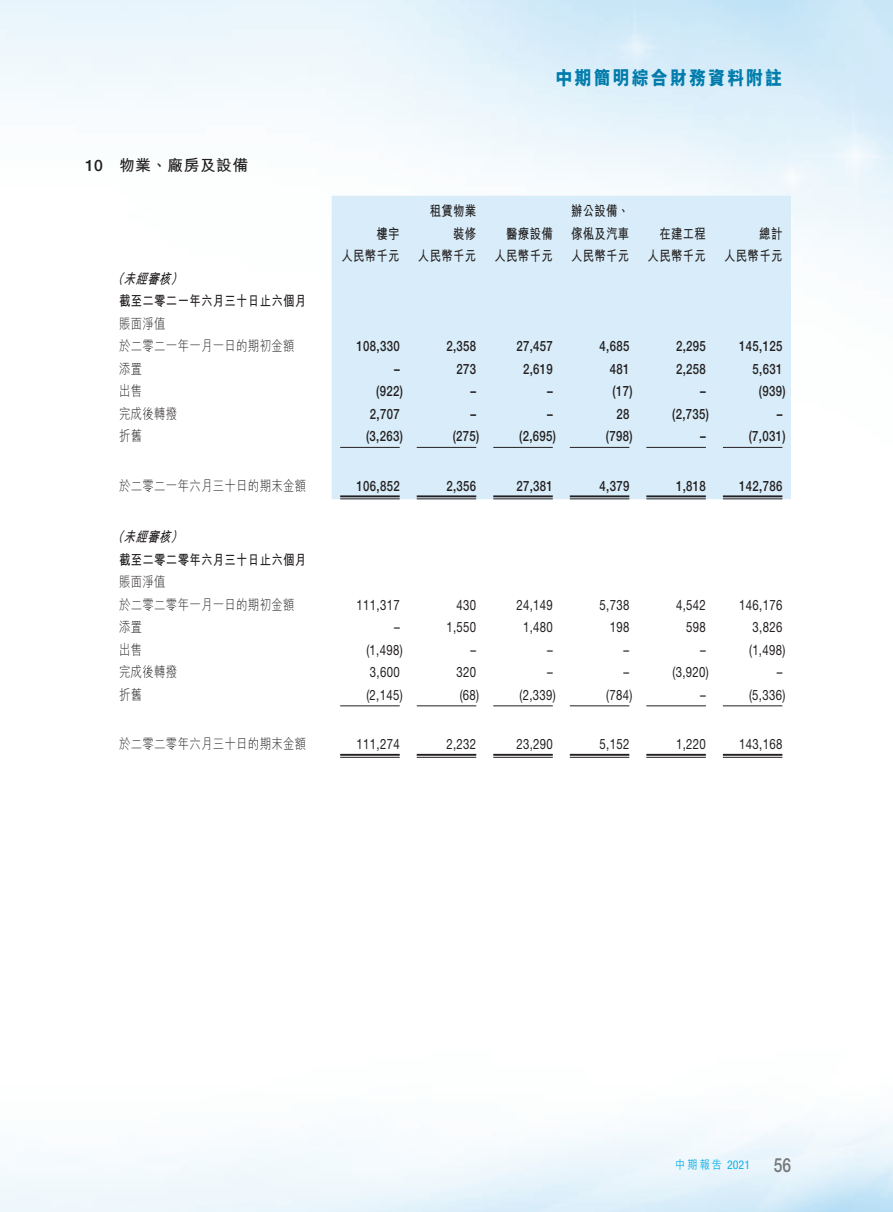
<style>
.page{position:relative;width:893px;height:1212px;background:#fff}
.page>*{position:absolute;margin:0;border:0;box-sizing:border-box;transform-origin:0 0}
.t1{font:800 19.5px "M Hei HK";letter-spacing:.11em;color:#007cac;scale:.88 1}
.t2{font:500 19.5px "Helvetica Neue LT Std";color:#76787b;scale:.8 1}
.t3{font:700 15.75px "M Hei HK";letter-spacing:.03em;color:#231f20}
.t4{font:500 15.75px "Helvetica Neue LT Std";color:#231f20}
.t5{font:500 14.25px "Helvetica Neue LT Std";letter-spacing:.03em;color:#231f20;scale:.8 1}
.t6{font:14.25px "Helvetica Neue LT Std";letter-spacing:.03em;color:#231f20;scale:.8 1}
.t7{font:300 14.25px "M Hei HK";letter-spacing:.03em;color:#231f20;scale:.8 1}
.t8{font:700 14.25px "M Hei HK";letter-spacing:.03em;color:#231f20;scale:.8 1}
.t9{font:italic 700 14.25px "M Hei HK";color:#231f20;scale:.8 1}
.t10{font:500 12px "M Hei HK";color:#13b1e8;scale:.85 1}
.s1{font-family:"Helvetica Neue LT Std";font-weight:400;font-stretch:condensed}
</style>
<div class="page">
<div style="left:332px;top:196px;width:459px;height:303px;background:#d8edf9"></div>
<hr style="left:340px;top:447px;width:60px;height:1px;background:#231f20">
<hr style="left:417px;top:447px;width:59px;height:1px;background:#231f20">
<hr style="left:493px;top:447px;width:60px;height:1px;background:#231f20">
<hr style="left:570px;top:447px;width:59px;height:1px;background:#231f20">
<hr style="left:646px;top:447px;width:60px;height:1px;background:#231f20">
<hr style="left:723px;top:447px;width:59px;height:1px;background:#231f20">
<hr style="left:340px;top:495px;width:60px;height:2px;background:#231f20">
<hr style="left:340px;top:498px;width:60px;height:1px;background:#231f20">
<hr style="left:417px;top:495px;width:59px;height:2px;background:#231f20">
<hr style="left:417px;top:498px;width:59px;height:1px;background:#231f20">
<hr style="left:493px;top:495px;width:60px;height:2px;background:#231f20">
<hr style="left:493px;top:498px;width:60px;height:1px;background:#231f20">
<hr style="left:570px;top:495px;width:59px;height:2px;background:#231f20">
<hr style="left:570px;top:498px;width:59px;height:1px;background:#231f20">
<hr style="left:646px;top:495px;width:60px;height:2px;background:#231f20">
<hr style="left:646px;top:498px;width:60px;height:1px;background:#231f20">
<hr style="left:723px;top:495px;width:59px;height:2px;background:#231f20">
<hr style="left:723px;top:498px;width:59px;height:1px;background:#231f20">
<hr style="left:340px;top:705px;width:60px;height:1px;background:#231f20">
<hr style="left:417px;top:705px;width:59px;height:1px;background:#231f20">
<hr style="left:493px;top:705px;width:60px;height:1px;background:#231f20">
<hr style="left:570px;top:705px;width:59px;height:1px;background:#231f20">
<hr style="left:646px;top:705px;width:60px;height:1px;background:#231f20">
<hr style="left:723px;top:705px;width:59px;height:1px;background:#231f20">
<hr style="left:340px;top:754px;width:60px;height:2px;background:#231f20">
<hr style="left:340px;top:757px;width:60px;height:1px;background:#231f20">
<hr style="left:417px;top:754px;width:59px;height:2px;background:#231f20">
<hr style="left:417px;top:757px;width:59px;height:1px;background:#231f20">
<hr style="left:493px;top:754px;width:60px;height:2px;background:#231f20">
<hr style="left:493px;top:757px;width:60px;height:1px;background:#231f20">
<hr style="left:570px;top:754px;width:59px;height:2px;background:#231f20">
<hr style="left:570px;top:757px;width:59px;height:1px;background:#231f20">
<hr style="left:646px;top:754px;width:60px;height:2px;background:#231f20">
<hr style="left:646px;top:757px;width:60px;height:1px;background:#231f20">
<hr style="left:723px;top:754px;width:59px;height:2px;background:#231f20">
<hr style="left:723px;top:757px;width:59px;height:1px;background:#231f20">
<p class="t4" style="left:85px;top:156px;width:19px">10</p>
<p class="t3" style="left:119px;top:154px;width:131px">物業、廠房及設備</p>
<p class="t9" style="left:124px;top:268px;width:66px">未經審核</p>
<p class="t9" style="left:112px;top:268px;width:22px">（</p>
<p class="t8" style="left:119px;top:291px;width:235px">截至二零二一年六月三十日止六個月</p>
<p class="t7" style="left:119px;top:314px;width:60px">賬面淨值</p>
<p class="t9" style="left:170px;top:268px;width:22px">(</p>
<p class="t7" style="left:119px;top:336px;width:221px">於二零二一年一月一日的期初金額</p>
<p class="t7" style="left:119px;top:359px;width:30px">添置</p>
<p class="t7" style="left:119px;top:381px;width:30px">出售</p>
<p class="t7" style="left:119px;top:404px;width:74px">完成後轉撥</p>
<p class="t7" style="left:119px;top:426px;width:30px">折舊</p>
<p class="t7" style="left:119px;top:476px;width:235px">於二零二一年六月三十日的期末金額</p>
<p class="t9" style="left:170px;top:527px;width:22px">(</p>
<p class="t9" style="left:124px;top:527px;width:66px">未經審核</p>
<p class="t9" style="left:112px;top:527px;width:22px">（</p>
<p class="t8" style="left:119px;top:549px;width:235px">截至二零二零年六月三十日止六個月</p>
<p class="t7" style="left:119px;top:572px;width:60px">賬面淨值</p>
<p class="t7" style="left:119px;top:595px;width:221px">於二零二零年一月一日的期初金額</p>
<p class="t7" style="left:119px;top:617px;width:30px">添置</p>
<p class="t7" style="left:119px;top:640px;width:30px">出售</p>
<p class="t7" style="left:119px;top:662px;width:74px">完成後轉撥</p>
<p class="t7" style="left:119px;top:685px;width:30px">折舊</p>
<p class="t7" style="left:119px;top:734px;width:235px">於二零二零年六月三十日的期末金額</p>
<h1 class="t1" style="left:555px;top:65px;width:259px">中期簡明綜合財務資料附註</h1>
<p class="t8" style="left:377px;top:223px;width:30px">樓宇</p>
<p class="t8" style="left:341px;top:246px;width:74px">人民幣千元</p>
<p class="t8" style="left:430px;top:201px;width:60px">租賃物業</p>
<p class="t8" style="left:571px;top:201px;width:74px">辦公設備、</p>
<p class="t8" style="left:453px;top:223px;width:30px">裝修</p>
<p class="t8" style="left:506px;top:223px;width:60px">醫療設備</p>
<p class="t8" style="left:571px;top:223px;width:74px">傢俬及汽車</p>
<p class="t8" style="left:659px;top:223px;width:60px">在建工程</p>
<p class="t8" style="left:759px;top:223px;width:30px">總計</p>
<p class="t8" style="left:418px;top:246px;width:74px">人民幣千元</p>
<p class="t8" style="left:494px;top:246px;width:74px">人民幣千元</p>
<p class="t8" style="left:571px;top:246px;width:74px">人民幣千元</p>
<p class="t8" style="left:648px;top:246px;width:74px">人民幣千元</p>
<p class="t8" style="left:724px;top:246px;width:74px">人民幣千元</p>
<p class="t5" style="left:357px;top:338px;width:55px">108,330</p>
<p class="t5" style="left:446px;top:338px;width:39px">2,358</p>
<p class="t5" style="left:516px;top:338px;width:47px">27,457</p>
<p class="t5" style="left:599px;top:338px;width:39px">4,685</p>
<p class="t5" style="left:676px;top:338px;width:39px">2,295</p>
<p class="t5" style="left:739px;top:338px;width:55px">145,125</p>
<p class="t5" style="left:394px;top:360px;width:9px">–</p>
<p class="t5" style="left:457px;top:360px;width:26px">273</p>
<p class="t5" style="left:523px;top:360px;width:39px">2,619</p>
<p class="t5" style="left:610px;top:360px;width:26px">481</p>
<p class="t5" style="left:676px;top:360px;width:39px">2,258</p>
<p class="t5" style="left:753px;top:360px;width:39px">5,631</p>
<p class="t5" style="left:376px;top:383px;width:35px">)922(</p>
<p class="t5" style="left:471px;top:383px;width:9px">–</p>
<p class="t5" style="left:547px;top:383px;width:9px">–</p>
<p class="t5" style="left:612px;top:383px;width:26px">)17(</p>
<p class="t5" style="left:700px;top:383px;width:9px">–</p>
<p class="t5" style="left:759px;top:383px;width:35px">)939(</p>
<p class="t5" style="left:370px;top:405px;width:39px">2,707</p>
<p class="t5" style="left:471px;top:405px;width:9px">–</p>
<p class="t5" style="left:547px;top:405px;width:9px">–</p>
<p class="t5" style="left:616px;top:405px;width:18px">28</p>
<p class="t5" style="left:672px;top:405px;width:47px">)2,735(</p>
<p class="t5" style="left:777px;top:405px;width:9px">–</p>
<p class="t5" style="left:366px;top:428px;width:47px">)3,263(</p>
<p class="t5" style="left:453px;top:428px;width:35px">)275(</p>
<p class="t5" style="left:519px;top:428px;width:47px">)2,695(</p>
<p class="t5" style="left:606px;top:428px;width:35px">)798(</p>
<p class="t5" style="left:700px;top:428px;width:9px">–</p>
<p class="t5" style="left:749px;top:428px;width:47px">)7,031(</p>
<p class="t5" style="left:357px;top:477px;width:55px">106,852</p>
<p class="t5" style="left:446px;top:477px;width:39px">2,356</p>
<p class="t5" style="left:516px;top:477px;width:47px">27,381</p>
<p class="t5" style="left:599px;top:477px;width:39px">4,379</p>
<p class="t5" style="left:676px;top:477px;width:39px">1,818</p>
<p class="t5" style="left:739px;top:477px;width:55px">142,786</p>
<p class="t6" style="left:357px;top:596px;width:55px">111,317</p>
<p class="t6" style="left:457px;top:596px;width:26px">430</p>
<p class="t6" style="left:516px;top:596px;width:47px">24,149</p>
<p class="t6" style="left:599px;top:596px;width:39px">5,738</p>
<p class="t6" style="left:676px;top:596px;width:39px">4,542</p>
<p class="t6" style="left:739px;top:596px;width:55px">146,176</p>
<p class="t6" style="left:394px;top:619px;width:9px">–</p>
<p class="t6" style="left:446px;top:619px;width:39px">1,550</p>
<p class="t6" style="left:523px;top:619px;width:39px">1,480</p>
<p class="t6" style="left:610px;top:619px;width:26px">198</p>
<p class="t6" style="left:686px;top:619px;width:26px">598</p>
<p class="t6" style="left:753px;top:619px;width:39px">3,826</p>
<p class="t6" style="left:366px;top:641px;width:47px">)1,498(</p>
<p class="t6" style="left:471px;top:641px;width:9px">–</p>
<p class="t6" style="left:547px;top:641px;width:9px">–</p>
<p class="t6" style="left:624px;top:641px;width:9px">–</p>
<p class="t6" style="left:700px;top:641px;width:9px">–</p>
<p class="t6" style="left:749px;top:641px;width:47px">)1,498(</p>
<p class="t6" style="left:370px;top:664px;width:39px">3,600</p>
<p class="t6" style="left:457px;top:664px;width:26px">320</p>
<p class="t6" style="left:547px;top:664px;width:9px">–</p>
<p class="t6" style="left:624px;top:664px;width:9px">–</p>
<p class="t6" style="left:672px;top:664px;width:47px">)3,920(</p>
<p class="t6" style="left:777px;top:664px;width:9px">–</p>
<p class="t6" style="left:366px;top:686px;width:47px">)2,145(</p>
<p class="t6" style="left:460px;top:686px;width:26px">)68(</p>
<p class="t6" style="left:519px;top:686px;width:47px">)2,339(</p>
<p class="t6" style="left:606px;top:686px;width:34px">)784(</p>
<p class="t6" style="left:700px;top:686px;width:9px">–</p>
<p class="t6" style="left:749px;top:686px;width:47px">)5,336(</p>
<p class="t6" style="left:357px;top:736px;width:55px">111,274</p>
<p class="t6" style="left:446px;top:736px;width:39px">2,232</p>
<p class="t6" style="left:516px;top:736px;width:47px">23,290</p>
<p class="t6" style="left:599px;top:736px;width:39px">5,152</p>
<p class="t6" style="left:676px;top:736px;width:39px">1,220</p>
<p class="t6" style="left:739px;top:736px;width:55px">143,168</p>
<p class="t10" style="left:675px;top:1156px;width:90px">中期報告 <span class="s1">2021</span></p>
<h1 class="t2" style="left:774px;top:1153px;width:23px">56</h1>
</div>
